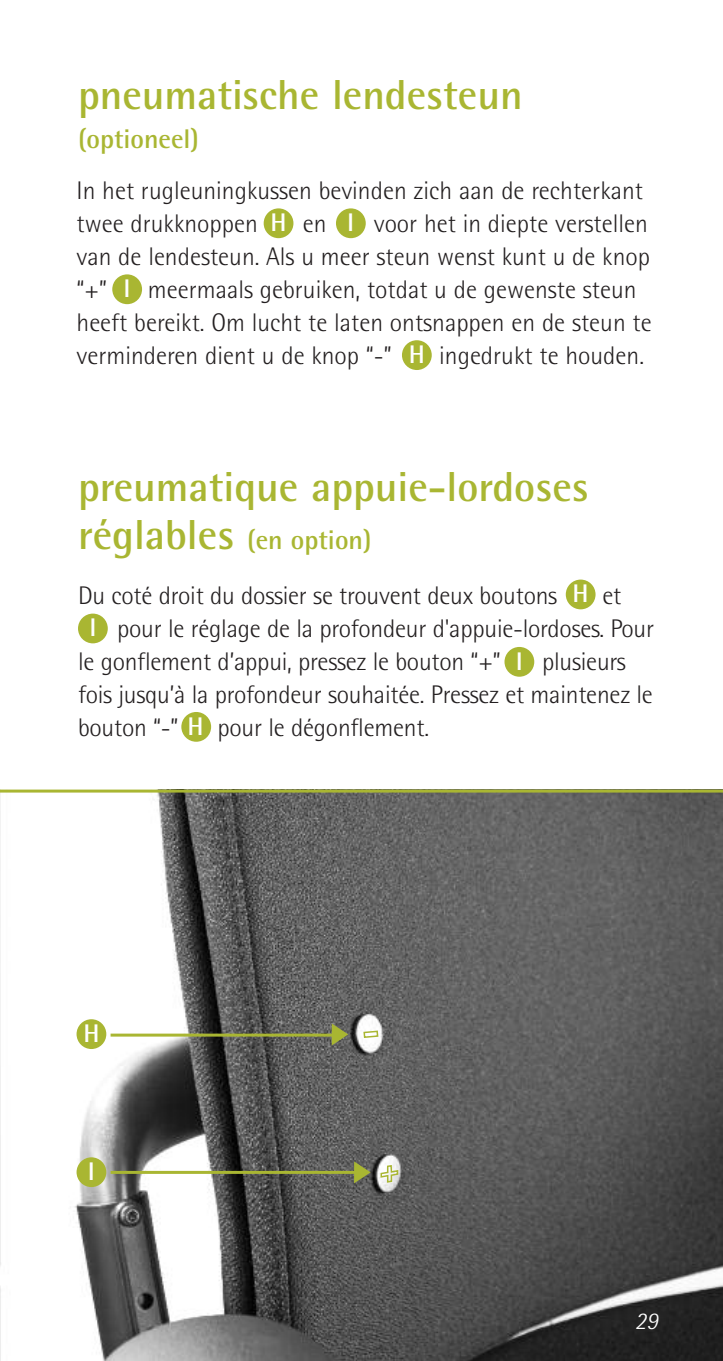
<style>
.page{position:relative;width:723px;height:1361px;background:#fff}
.page>*{position:absolute;margin:0;border:0;box-sizing:border-box;transform-origin:0 0}
.t1{font:700 42px "Agfa Rotis Semisans";color:#a9b632}
.t2{font:700 27px "Agfa Rotis Semisans";color:#a9b632}
.t3{font:300 25.5px/33px "Agfa Rotis Semisans";color:#231f20}
.t4{font:700 25.5px "Agfa Rotis Semisans";color:#fff}
.t5{font:italic 300 24px "Agfa Rotis Semisans";color:#fff}
.s1{font-size:42px}
.s2{font-weight:700;color:#fff}
</style>
<div class="page">
<img style="left:0;top:792px;width:723px;height:569px">
<hr style="left:111px;top:1033px;width:228px;height:3px;background:#a9b632">
<svg style="left:332px;top:1023px;width:16px;height:22px"></svg>
<hr style="left:111px;top:1171px;width:244px;height:3px;background:#a9b632">
<svg style="left:354px;top:1161px;width:17px;height:22px"></svg>
<div style="left:77px;top:1019px;width:29px;height:30px;background:#a9b632;border-radius:50%"></div>
<div style="left:77px;top:1157px;width:29px;height:30px;background:#a9b632;border-radius:50%"></div>
<div style="left:264px;top:208px;width:29px;height:30px;background:#a9b632;border-radius:50%"></div>
<div style="left:112px;top:274px;width:30px;height:30px;background:#a9b632;border-radius:50%"></div>
<div style="left:336px;top:208px;width:30px;height:30px;background:#a9b632;border-radius:50%"></div>
<div style="left:402px;top:340px;width:30px;height:30px;background:#a9b632;border-radius:50%"></div>
<div style="left:181px;top:712px;width:30px;height:30px;background:#a9b632;border-radius:50%"></div>
<div style="left:78px;top:613px;width:30px;height:30px;background:#a9b632;border-radius:50%"></div>
<div style="left:504px;top:647px;width:30px;height:30px;background:#a9b632;border-radius:50%"></div>
<div style="left:566px;top:579px;width:29px;height:30px;background:#a9b632;border-radius:50%"></div>
<hr style="left:0;top:789px;width:723px;height:3px;background:#a9b632">
<svg style="left:363px;top:1029px;width:16px;height:10px"></svg>
<svg style="left:380px;top:1165px;width:18px;height:17px"></svg>
<h1 class="t1" style="left:78px;top:80px;width:446px">pneumatische lendesteun</h1>
<p class="t2" style="left:78px;top:129px;width:123px">(optioneel)</p>
<p class="t3" style="left:77px;top:176px;width:568px">In het rugleuningkussen bevinden zich aan de rechterkant twee drukknoppen</p>
<p class="t4" style="left:270px;top:214px;width:18px">H</p>
<p class="t4" style="left:347px;top:214px;width:9px">I</p>
<p class="t3" style="left:77px;top:209px;width:575px;text-align:justify;text-indent:297px">voor het in diepte verstellen van de lendesteun. Als u meer steun wenst kunt u de knop “+”</p>
<p class="t3" style="left:303px;top:209px;width:25px">en</p>
<p class="t4" style="left:124px;top:280px;width:9px">I</p>
<p class="t3" style="left:77px;top:275px;width:577px;text-indent:71px">meermaals gebruiken, totdat u de gewenste steun heeft bereikt. Om lucht te laten ontsnappen en de steun te verminderen dient u de knop “-”</p>
<p class="t4" style="left:409px;top:345px;width:18px">H</p>
<p class="t3" style="left:439px;top:341px;width:206px">ingedrukt te houden.</p>
<h1 class="t1" style="left:78px;top:472px;width:512px">preumatique appuie-lordoses</h1>
<p class="t2" style="left:78px;top:531px;width:295px"><span class="s1">réglables</span> (en option)</p>
<p class="t3" style="left:78px;top:581px;width:481px">Du coté droit du dossier se trouvent deux boutons</p>
<p class="t3" style="left:602px;top:581px;width:20px">et</p>
<p class="t3" style="left:117px;top:614px;width:538px">pour le réglage de la profondeur d'appuie-lordoses. Pour</p>
<p class="t3" style="left:78px;top:647px;width:424px">le gonflement d’appui, pressez le bouton “+”</p>
<p class="t4" style="left:573px;top:585px;width:18px">H</p>
<p class="t4" style="left:89px;top:619px;width:9px">I</p>
<p class="t3" style="left:78px;top:647px;width:576px;text-indent:464px">plusieurs fois jusqu’à la profondeur souhaitée. Pressez et maintenez le bouton “-” <span class="s2">H</span> pour le dégonflement.</p>
<p class="t4" style="left:516px;top:652px;width:9px">I</p>
<p class="t4" style="left:83px;top:1024px;width:18px">H</p>
<p class="t4" style="left:88px;top:1162px;width:9px">I</p>
<p class="t5" style="left:635px;top:1313px;width:25px">29</p>
</div>
